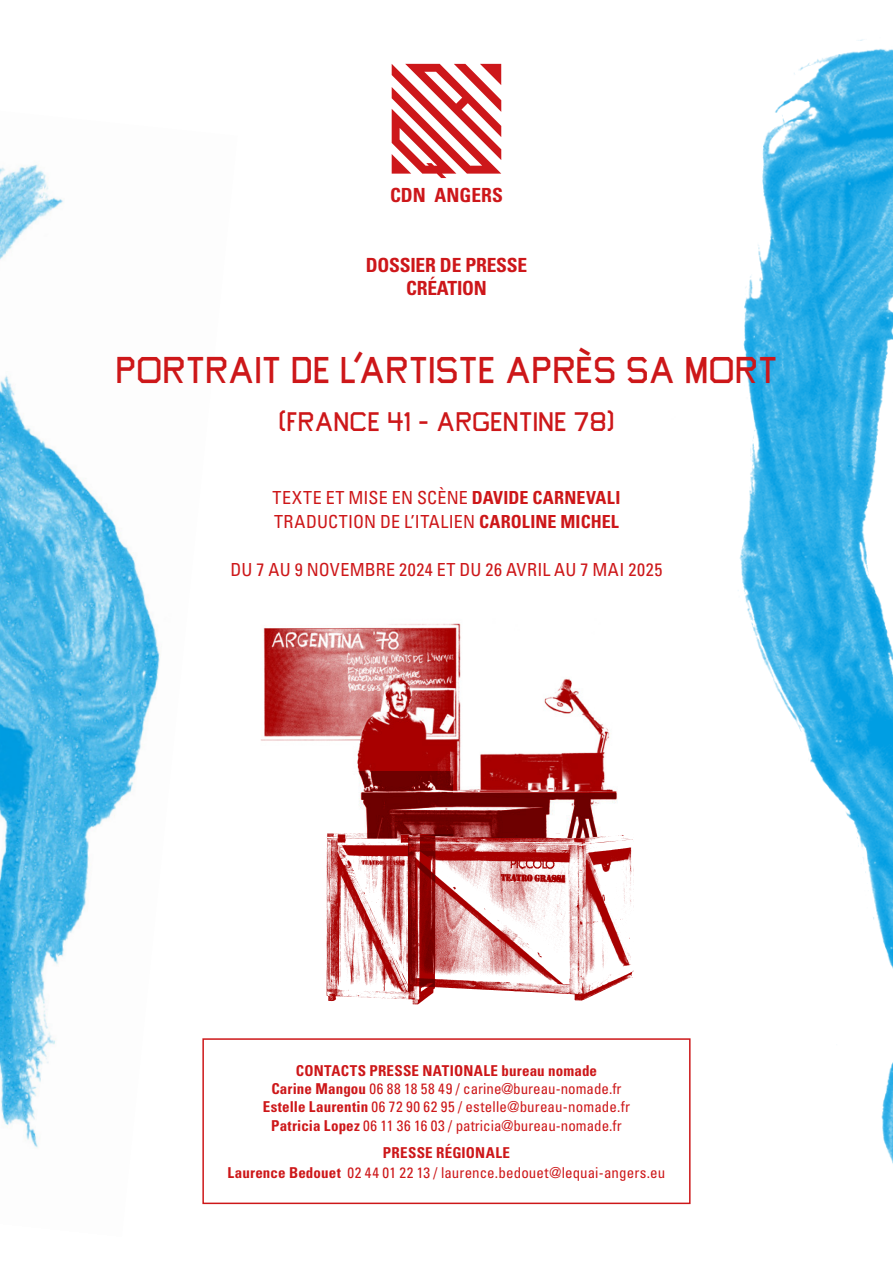
<style>
.page{position:relative;width:893px;height:1263px;background:#fff}
.page>*{position:absolute;margin:0;border:0;box-sizing:border-box;transform-origin:0 0}
.t1{font:37.5px "Edward";letter-spacing:-.005em;color:#cd1719}
.t2{font:27px "Edward";letter-spacing:-.005em;color:#cd1719}
.t3{font:700 condensed 19.5px "Univers LT Std";letter-spacing:-.01em;color:#cd171a}
.TEXTE_CENTRÉ{font:condensed 18px "Univers LT Std";letter-spacing:.015em;color:#cd1719}
.PETIT_TEXTE{font:condensed 15px "Univers LT Std";color:#cd1719}
.TEXTE_CENTRÉ-2{font:700 condensed 15px "Univers LT Std";letter-spacing:.015em;color:#cd1719}
.PETIT_TEXTE-2{font:700 condensed 15px "Univers LT Std";letter-spacing:.015em;color:#cd1719}
.s1{font-weight:700}
</style>
<div class="page">
<img style="left:261px;top:623px;width:356px;height:172px">
<img style="left:451px;top:795px;width:183px;height:206px">
<img style="left:300px;top:773px;width:151px;height:232px">
<img style="left:0;top:164px;width:238px;height:1041px">
<img style="left:670px;top:39px;width:223px;height:1166px">
<svg style="left:392px;top:64px;width:109px;height:114px"></svg>
<div style="left:202px;top:1038px;width:489px;height:166px;border:2px solid #cd1719"></div>
<p class="t3" style="left:390px;top:183px;width:114px">CDN ANGERS</p>
<p class="t3" style="left:366px;top:253px;width:163px">DOSSIER DE PRESSE</p>
<p class="t3" style="left:406px;top:276px;width:82px">CRÉATION</p>
<p class="t1" style="left:115px;top:346px;width:664px">PORTRAIT DE L’ARTISTE APRÈS SA MORT</p>
<p class="t2" style="left:278px;top:404px;width:337px">(FRANCE 41 - ARGENTINE 78)</p>
<p class="TEXTE_CENTRÉ" style="left:273px;top:486px;width:349px">TEXTE ET MISE EN SCÈNE <span class="s1">DAVIDE CARNEVALI</span></p>
<p class="TEXTE_CENTRÉ" style="left:274px;top:510px;width:346px">TRADUCTION DE L’ITALIEN <span class="s1">CAROLINE MICHEL</span></p>
<p class="TEXTE_CENTRÉ" style="left:231px;top:558px;width:433px">DU 7 AU 9 NOVEMBRE 2024 ET DU 26 AVRIL AU 7 MAI 2025</p>
<p class="TEXTE_CENTRÉ-2" style="left:296px;top:1061px;width:303px">CONTACTS PRESSE NATIONALE bureau nomade</p>
<p class="PETIT_TEXTE" style="left:271px;top:1079px;width:352px"><span class="s1">Carine Mangou</span> 06 88 18 58 49 / carine@bureau-nomade.fr</p>
<p class="PETIT_TEXTE" style="left:263px;top:1097px;width:369px"><span class="s1">Estelle Laurentin</span> 06 72 90 62 95 / estelle@bureau-nomade.fr</p>
<p class="PETIT_TEXTE" style="left:271px;top:1116px;width:352px"><span class="s1">Patricia Lopez</span> 06 11 36 16 03 / patricia@bureau-nomade.fr</p>
<p class="PETIT_TEXTE-2" style="left:383px;top:1143px;width:129px">PRESSE RÉGIONALE</p>
<p class="PETIT_TEXTE" style="left:228px;top:1163px;width:439px"><span class="s1">Laurence Bedouet</span> 02 44 01 22 13 / laurence.bedouet@lequai-angers.eu</p>
</div>
